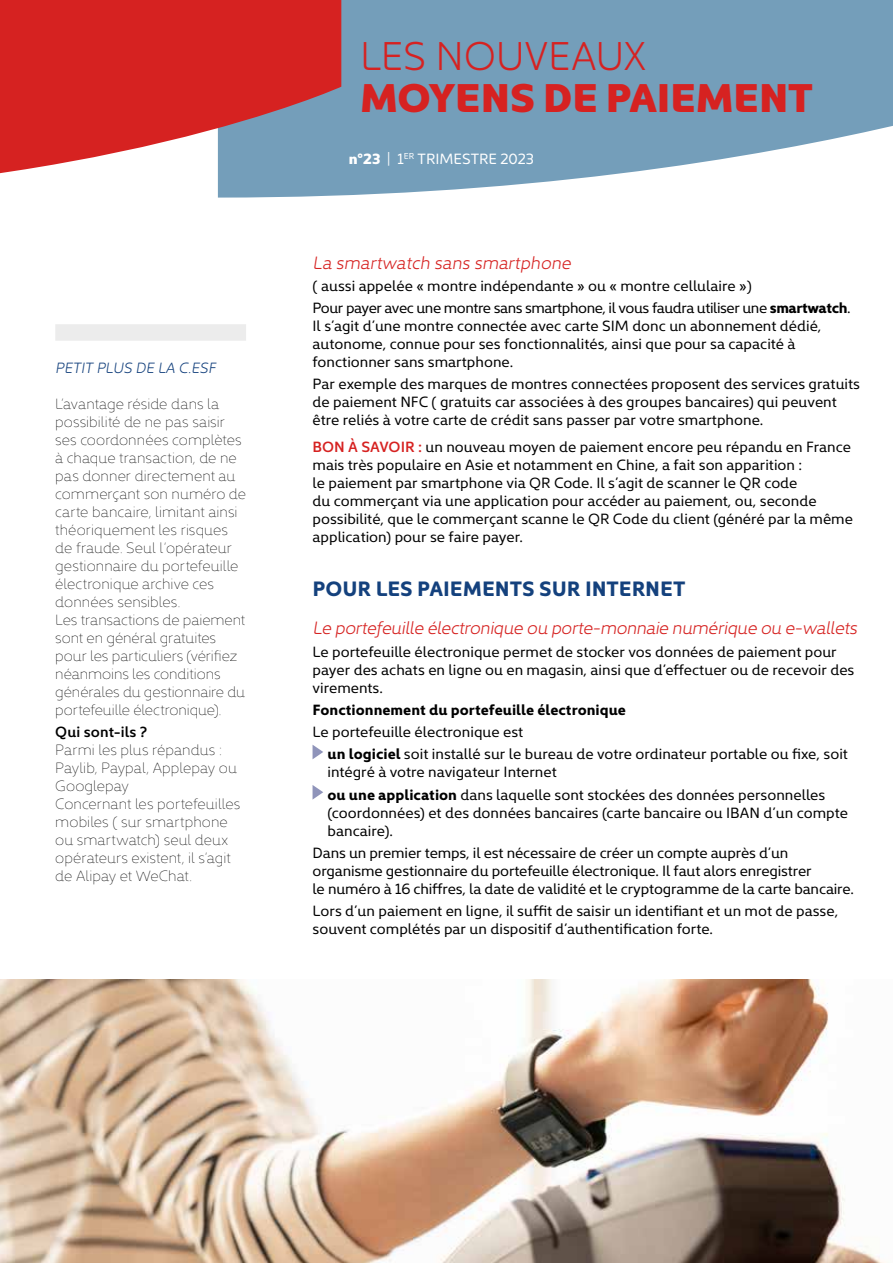
<style>
.page{position:relative;width:893px;height:1263px;background:#fff}
.page>*{position:absolute;margin:0;border:0;box-sizing:border-box;transform-origin:0 0}
.texte{font:900 40.5px/42px "Kyrial Display Pro";color:#d62221}
.Ss_titre_1{font:700 21px "Kyrial Display Pro";letter-spacing:-.005em;color:#14417d}
.Ss_titre_2{font:italic 300 18px "Kyrial Display Pro";letter-spacing:-.02em;color:#d62221}
.Ss_titre_2-2{font:italic 300 18px "Kyrial Display Pro";color:#d62221}
.texte-2{font:15px/18px "Kyrial Display Pro";color:#000}
.Intro___Exergue{font:200 15px/18px "Kyrial Pro Display";letter-spacing:.005em;color:#000}
.texte-3{font:700 15px "Kyrial Display Pro";color:#000}
.t1{font:15px "Kyrial Display Pro";color:#fff}
.Bon_à_savoir{font:italic 300 15px "Kyrial Display Pro";color:#14417d}
.Intro___Exergue-2{font:600 15px "Kyrial Display Pro";letter-spacing:.005em;color:#000}
.s1{font-weight:300}
.s2{font-weight:900}
.s3{font-weight:700}
.s4{font-weight:600;color:#d62221}
</style>
<div class="page">
<svg style="left:313px;top:745px;width:10px;height:14px"></svg>
<svg style="left:313px;top:785px;width:10px;height:14px"></svg>
<svg style="left:218px;top:0;width:675px;height:198px;background:#88abc3"></svg>
<svg style="left:0;top:0;width:341px;height:197px;background:#cc5559"></svg>
<div style="left:55px;top:324px;width:191px;height:17px;background:#ececec"></div>
<img style="left:0;top:979px;width:885px;height:284px">
<p class="Bon_à_savoir" style="left:55px;top:357px;width:162px">PETIT PLUS DE LA C.ESF</p>
<p class="Intro___Exergue" style="left:55px;top:393px;width:192px">L’avantage réside dans la possibilité de ne pas saisir ses coordonnées complètes à chaque transaction, de ne pas donner directement au commerçant son numéro de carte bancaire, limitant ainsi théoriquement les risques de fraude. Seul l’opérateur gestionnaire du portefeuille électronique archive ces données sensibles.</p>
<p class="Intro___Exergue" style="left:55px;top:609px;width:191px">Les transactions de paiement sont en général gratuites pour les particuliers (vérifiez néanmoins les conditions générales du gestionnaire du portefeuille électronique).</p>
<p class="Intro___Exergue-2" style="left:55px;top:721px;width:94px">Qui sont-ils ?</p>
<p class="Intro___Exergue" style="left:55px;top:739px;width:183px">Parmi les plus répandus :<br>Paylib, Paypal, Applepay ou<br>Googlepay</p>
<p class="Intro___Exergue" style="left:55px;top:793px;width:187px">Concernant les portefeuilles mobiles ( sur smartphone ou smartwatch) seul deux opérateurs existent, il s’agit de Alipay et WeChat.</p>
<p class="texte" style="left:360px;top:31px;width:454px"><span class="s1">LES NOUVEAUX<br></span>MOYENS DE PAIEMENT</p>
<p class="t1" style="left:349px;top:149px;width:187px"><span class="s2">n°23</span> | 1<sup>ER</sup> TRIMESTRE 2023</p>
<p class="Ss_titre_2-2" style="left:313px;top:249px;width:260px">La smartwatch sans smartphone</p>
<p class="texte-2" style="left:313px;top:276px;width:441px">( aussi appelée « montre indépendante » ou « montre cellulaire »)</p>
<p class="texte-2" style="left:313px;top:298px;width:540px">Pour payer avec une montre sans smartphone, il vous faudra utiliser une <span class="s3">smartwatch</span>.<br>Il s’agit d’une montre connectée avec carte SIM donc un abonnement dédié, autonome, connue pour ses fonctionnalités, ainsi que pour sa capacité à fonctionner sans smartphone.</p>
<p class="texte-2" style="left:313px;top:374px;width:549px">Par exemple des marques de montres connectées proposent des services gratuits de paiement NFC ( gratuits car associées à des groupes bancaires) qui peuvent être reliés à votre carte de crédit sans passer par votre smartphone.</p>
<p class="texte-2" style="left:313px;top:437px;width:542px"><span class="s4">BON À SAVOIR :</span> un nouveau moyen de paiement encore peu répandu en France mais très populaire en Asie et notamment en Chine, a fait son apparition :<br>le paiement par smartphone via QR Code. Il s’agit de scanner le QR code<br>du commerçant via une application pour accéder au paiement, ou, seconde possibilité, que le commerçant scanne le QR Code du client (généré par la même application) pour se faire payer.</p>
<p class="Ss_titre_1" style="left:313px;top:573px;width:374px">POUR LES PAIEMENTS SUR INTERNET</p>
<p class="Ss_titre_2" style="left:313px;top:614px;width:546px">Le portefeuille électronique ou porte-monnaie numérique ou e-wallets</p>
<p class="texte-2" style="left:313px;top:641px;width:543px">Le portefeuille électronique permet de stocker vos données de paiement pour payer des achats en ligne ou en magasin, ainsi que d’effectuer ou de recevoir des virements.</p>
<p class="texte-3" style="left:313px;top:699px;width:315px">Fonctionnement du portefeuille électronique</p>
<p class="texte-2" style="left:313px;top:722px;width:212px">Le portefeuille électronique est</p>
<p class="texte-2" style="left:328px;top:744px;width:522px"><span class="s3">un logiciel</span> soit installé sur le bureau de votre ordinateur portable ou fixe, soit intégré à votre navigateur Internet</p>
<p class="texte-2" style="left:328px;top:784px;width:522px"><span class="s3">ou une application</span> dans laquelle sont stockées des données personnelles (coordonnées) et des données bancaires (carte bancaire ou IBAN d’un compte bancaire).</p>
<p class="texte-2" style="left:313px;top:843px;width:543px">Dans un premier temps, il est nécessaire de créer un compte auprès d’un organisme gestionnaire du portefeuille électronique. Il faut alors enregistrer<br>le numéro à 16 chiffres, la date de validité et le cryptogramme de la carte bancaire.</p>
<p class="texte-2" style="left:313px;top:901px;width:527px">Lors d’un paiement en ligne, il suffit de saisir un identifiant et un mot de passe, souvent complétés par un dispositif d’authentification forte.</p>
</div>
